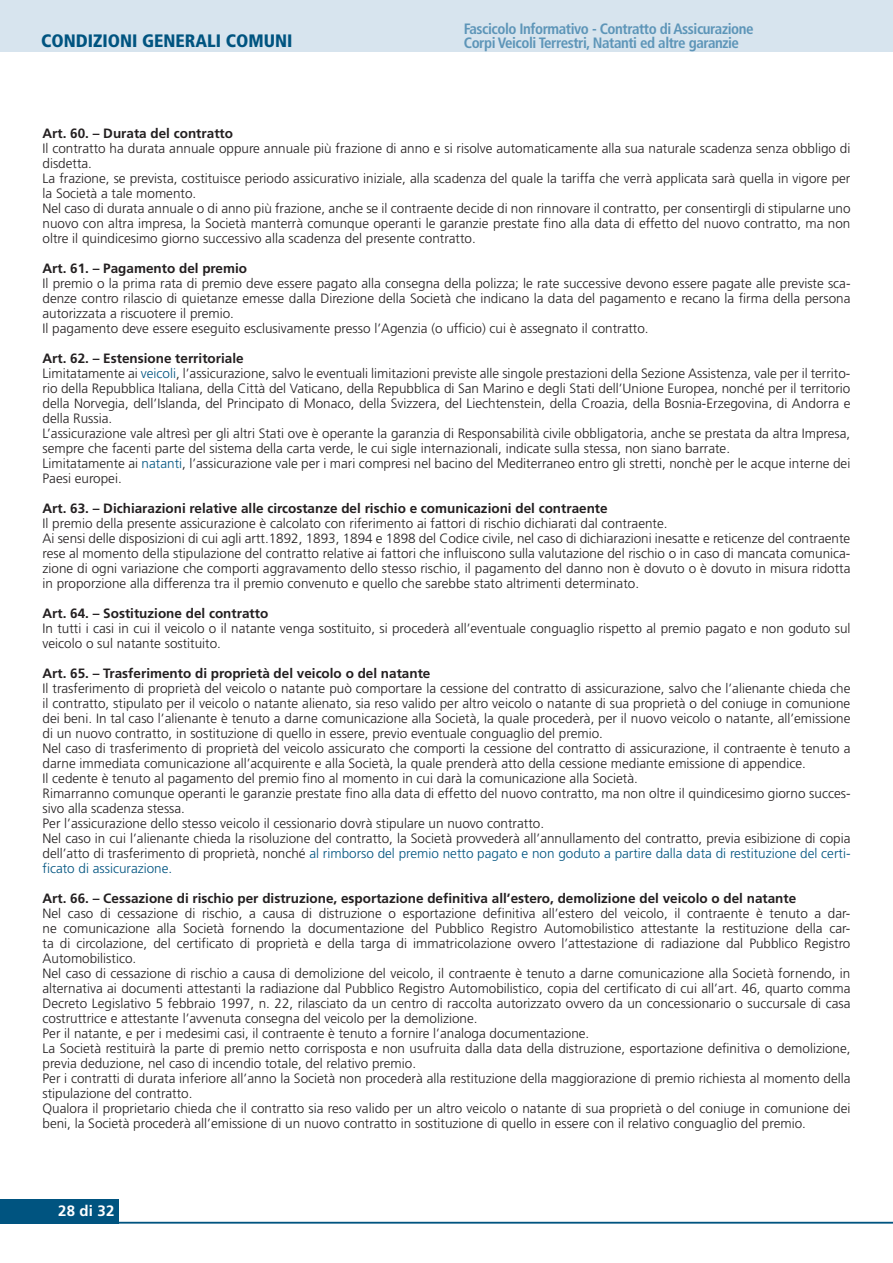
<style>
.page{position:relative;width:893px;height:1263px;background:#fff}
.page>*{position:absolute;margin:0;border:0;box-sizing:border-box;transform-origin:0 0}
.t1{font:900 condensed 18px "Frutiger LT Std";color:#005480}
.t2{font:700 condensed 15px/13.5px "Frutiger LT Std";letter-spacing:-.03em;color:#5d95b8}
.t3{font:700 15px "Frutiger LT Std";color:#fff}
.t4{font:300 13.5px/15px "Frutiger LT Std";color:#231f20}
.t5{font:700 13.5px "Frutiger LT Std";color:#231f20}
.s1{font-weight:700}
.s2{color:#005480}
</style>
<div class="page">
<hr style="left:0;top:1222px;width:893px;height:1px;background:#005480">
<div style="left:0;top:0;width:893px;height:52px;background:#d7e4ee"></div>
<div style="left:0;top:1199px;width:119px;height:24px;background:#005480"></div>
<h1 class="t1" style="left:41px;top:30px;width:253px">CONDIZIONI GENERALI COMUNI</h1>
<p class="t2" style="left:464px;top:22px;width:291px">Fascicolo Informativo - Contratto di Assicurazione<br>Corpi Veicoli Terrestri, Natanti ed altre garanzie</p>
<p class="t5" style="left:43px;top:125px;width:192px">Art. 60. – Durata del contratto</p>
<p class="t4" style="left:43px;top:141px;width:809px">Il contratto ha durata annuale oppure annuale più frazione di anno e si risolve automaticamente alla sua naturale scadenza senza obbligo di disdetta.<br>La frazione, se prevista, costituisce periodo assicurativo iniziale, alla scadenza del quale la tariffa che verrà applicata sarà quella in vigore per la Società a tale momento.<br>Nel caso di durata annuale o di anno più frazione, anche se il contraente decide di non rinnovare il contratto, per consentirgli di stipularne uno nuovo con altra impresa, la Società manterrà comunque operanti le garanzie prestate fino alla data di effetto del nuovo contratto, ma non oltre il quindicesimo giorno successivo alla scadenza del presente contratto.</p>
<p class="t5" style="left:43px;top:260px;width:206px">Art. 61. – Pagamento del premio</p>
<p class="t4" style="left:43px;top:276px;width:809px">Il premio o la prima rata di premio deve essere pagato alla consegna della polizza; le rate successive devono essere pagate alle previste sca&shy;denze contro rilascio di quietanze emesse dalla Direzione della Società che indicano la data del pagamento e recano la firma della persona autorizzata a riscuotere il premio.<br>Il pagamento deve essere eseguito esclusivamente presso l’Agenzia (o ufficio) cui è assegnato il contratto.</p>
<p class="t4" style="left:43px;top:351px;width:809px"><span class="s1">Art. 62. – Estensione territoriale<br></span>Limitatamente ai <span class="s2">veicoli</span>, l’assicurazione, salvo le eventuali limitazioni previste alle singole prestazioni della Sezione Assistenza, vale per il territo&shy;rio della Repubblica Italiana, della Città del Vaticano, della Repubblica di San Marino e degli Stati dell’Unione Europea, nonché per il territorio della Norvegia, dell’Islanda, del Principato di Monaco, della Svizzera, del Liechtenstein, della Croazia, della Bosnia-Erzegovina, di Andorra e della Russia.<br>L’assicurazione vale altresì per gli altri Stati ove è operante la garanzia di Responsabilità civile obbligatoria, anche se prestata da altra Impresa, sempre che facenti parte del sistema della carta verde, le cui sigle internazionali, indicate sulla stessa, non siano barrate.<br>Limitatamente ai <span class="s2">natanti</span>, l’assicurazione vale per i mari compresi nel bacino del Mediterraneo entro gli stretti, nonchè per le acque interne dei Paesi europei.</p>
<p class="t5" style="left:43px;top:500px;width:567px">Art. 63. – Dichiarazioni relative alle circostanze del rischio e comunicazioni del contraente</p>
<p class="t4" style="left:43px;top:516px;width:809px">Il premio della presente assicurazione è calcolato con riferimento ai fattori di rischio dichiarati dal contraente.<br>Ai sensi delle disposizioni di cui agli artt.1892, 1893, 1894 e 1898 del Codice civile, nel caso di dichiarazioni inesatte e reticenze del contraente rese al momento della stipulazione del contratto relative ai fattori che influiscono sulla valutazione del rischio o in caso di mancata comunica&shy;zione di ogni variazione che comporti aggravamento dello stesso rischio, il pagamento del danno non è dovuto o è dovuto in misura ridotta in proporzione alla differenza tra il premio convenuto e quello che sarebbe stato altrimenti determinato.</p>
<p class="t5" style="left:43px;top:605px;width:227px">Art. 64. – Sostituzione del contratto</p>
<p class="t4" style="left:43px;top:621px;width:809px">In tutti i casi in cui il veicolo o il natante venga sostituito, si procederà all’eventuale conguaglio rispetto al premio pagato e non goduto sul veicolo o sul natante sostituito.</p>
<p class="t5" style="left:43px;top:665px;width:389px">Art. 65. – Trasferimento di proprietà del veicolo o del natante</p>
<p class="t4" style="left:43px;top:681px;width:809px">Il trasferimento di proprietà del veicolo o natante può comportare la cessione del contratto di assicurazione, salvo che l’alienante chieda che il contratto, stipulato per il veicolo o natante alienato, sia reso valido per altro veicolo o natante di sua proprietà o del coniuge in comunione dei beni. In tal caso l’alienante è tenuto a darne comunicazione alla Società, la quale procederà, per il nuovo veicolo o natante, all’emissione di un nuovo contratto, in sostituzione di quello in essere, previo eventuale conguaglio del premio.<br>Nel caso di trasferimento di proprietà del veicolo assicurato che comporti la cessione del contratto di assicurazione, il contraente è tenuto a darne immediata comunicazione all’acquirente e alla Società, la quale prenderà atto della cessione mediante emissione di appendice.<br>Il cedente è tenuto al pagamento del premio fino al momento in cui darà la comunicazione alla Società.<br>Rimarranno comunque operanti le garanzie prestate fino alla data di effetto del nuovo contratto, ma non oltre il quindicesimo giorno succes&shy;sivo alla scadenza stessa.<br>Per l’assicurazione dello stesso veicolo il cessionario dovrà stipulare un nuovo contratto.<br>Nel caso in cui l’alienante chieda la risoluzione del contratto, la Società provvederà all’annullamento del contratto, previa esibizione di copia dell’atto di trasferimento di proprietà, nonché <span class="s2">al rimborso del premio netto pagato e non goduto a partire dalla data di restituzione del certi&shy;ficato di assicurazione.</span></p>
<p class="t5" style="left:43px;top:890px;width:755px">Art. 66. – Cessazione di rischio per distruzione, esportazione definitiva all’estero, demolizione del veicolo o del natante</p>
<p class="t4" style="left:43px;top:906px;width:809px">Nel caso di cessazione di rischio, a causa di distruzione o esportazione definitiva all’estero del veicolo, il contraente è tenuto a dar&shy;ne comunicazione alla Società fornendo la documentazione del Pubblico Registro Automobilistico attestante la restituzione della car&shy;ta di circolazione, del certificato di proprietà e della targa di immatricolazione ovvero l’attestazione di radiazione dal Pubblico Registro Automobilistico.<br>Nel caso di cessazione di rischio a causa di demolizione del veicolo, il contraente è tenuto a darne comunicazione alla Società fornendo, in alternativa ai documenti attestanti la radiazione dal Pubblico Registro Automobilistico, copia del certificato di cui all’art. 46, quarto comma Decreto Legislativo 5 febbraio 1997, n. 22, rilasciato da un centro di raccolta autorizzato ovvero da un concessionario o succursale di casa costruttrice e attestante l’avvenuta consegna del veicolo per la demolizione.<br>Per il natante, e per i medesimi casi, il contraente è tenuto a fornire l’analoga documentazione.<br>La Società restituirà la parte di premio netto corrisposta e non usufruita dalla data della distruzione, esportazione definitiva o demolizione, previa deduzione, nel caso di incendio totale, del relativo premio.<br>Per i contratti di durata inferiore all’anno la Società non procederà alla restituzione della maggiorazione di premio richiesta al momento della stipulazione del contratto.<br>Qualora il proprietario chieda che il contratto sia reso valido per un altro veicolo o natante di sua proprietà o del coniuge in comunione dei beni, la Società procederà all’emissione di un nuovo contratto in sostituzione di quello in essere con il relativo conguaglio del premio.</p>
<p class="t3" style="left:58px;top:1202px;width:58px">28 di 32</p>
</div>
